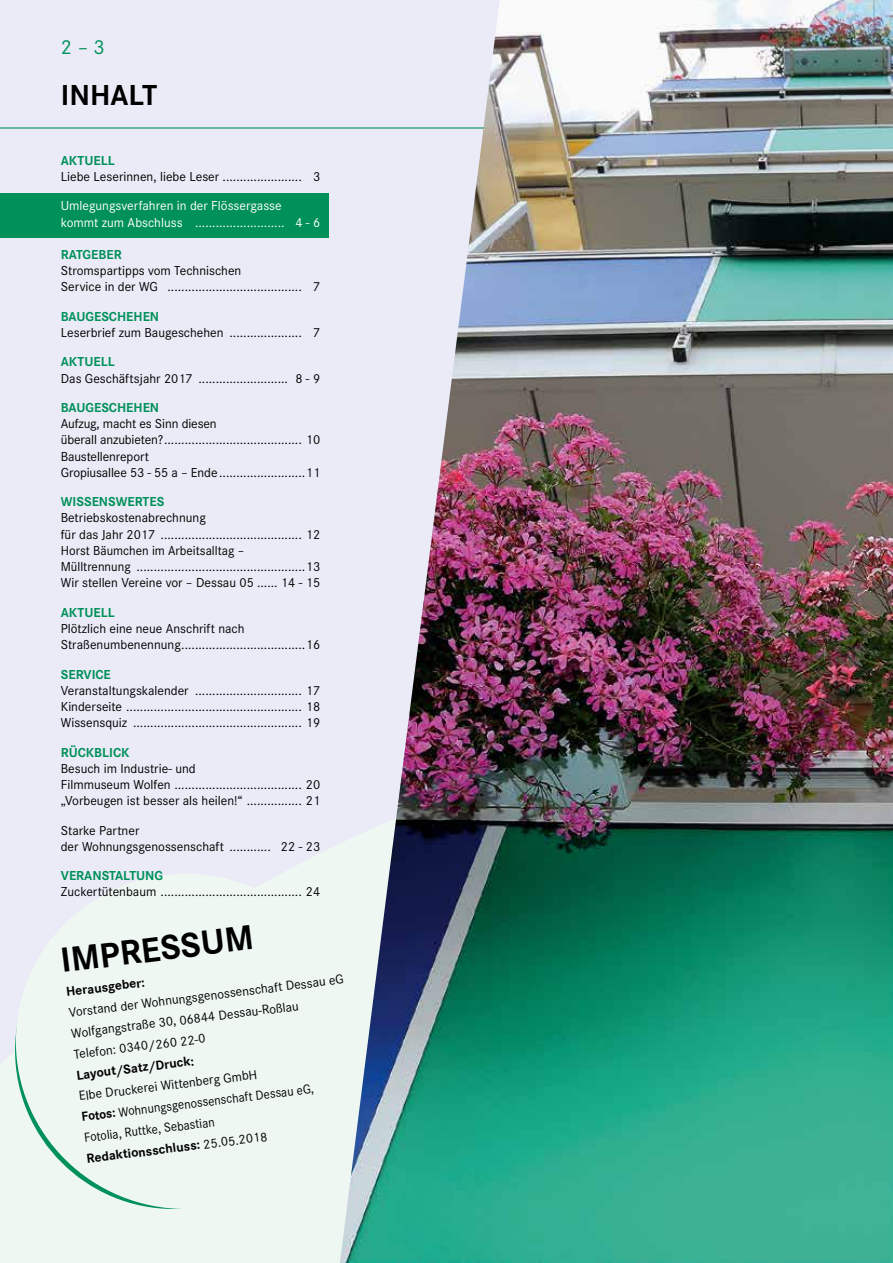
<style>
.page{position:relative;width:893px;height:1263px;background:#fff}
.page>*{position:absolute;margin:0;border:0;box-sizing:border-box;transform-origin:0 0}
.t1{font:700 36px "Corporate S";color:#000}
.t2{font:700 30px "Corporate S";color:#000}
.t3{font:21px "Corporate S";color:#00905a}
.t4{font:13.5px/16.2px "Corporate S";color:#000}
.t5{font:700 13.5px "Corporate S";color:#00905a}
.t6{font:13.5px/16.2px "Corporate S";color:#fff}
.t7{font:700 13.5px "Corporate S";color:#000}
.s1{font-weight:700}
</style>
<div class="page">
<div style="left:0;top:587px;width:893px;height:676px;background:#eff7f2"></div>
<div style="left:0;top:0;width:340px;height:1075px;background:#eaebf6"></div>
<div style="left:0;top:193px;width:328px;height:45px;background:#00905a"></div>
<div style="left:16px;top:874px;width:340px;height:335px;background:#eff7f2;border-radius:50%"></div>
<hr style="left:0;top:127px;width:495px;height:2px;background:#65b79d">
<img style="left:340px;top:0;width:553px;height:1263px">
<h3 class="t3" style="left:61px;top:33px;width:45px">2 – 3</h3>
<h2 class="t2" style="left:61px;top:77px;width:98px">INHALT</h2>
<p class="t5" style="left:61px;top:153px;width:55px">AKTUELL</p>
<p class="t4" style="left:61px;top:168px;width:261px">Liebe Leserinnen, liebe Leser ....................... 3</p>
<p class="t6" style="left:61px;top:197px;width:261px">Umlegungsverfahren in der Flössergasse kommt zum Abschluss .......................... 4 - 6</p>
<p class="t5" style="left:61px;top:247px;width:62px">RATGEBER</p>
<p class="t4" style="left:61px;top:262px;width:261px">Stromspartipps vom Technischen<br>Service in der WG ....................................... 7</p>
<p class="t5" style="left:61px;top:309px;width:100px">BAUGESCHEHEN</p>
<p class="t4" style="left:61px;top:324px;width:261px">Leserbrief zum Baugeschehen ..................... 7</p>
<p class="t5" style="left:61px;top:354px;width:55px">AKTUELL</p>
<p class="t4" style="left:61px;top:370px;width:261px">Das Geschäftsjahr 2017 .......................... 8 - 9</p>
<p class="t5" style="left:61px;top:400px;width:100px">BAUGESCHEHEN</p>
<p class="t4" style="left:61px;top:415px;width:261px">Aufzug, macht es Sinn diesen<br>überall anzubieten? ........................................ 10<br>Baustellenreport<br>Gropiusallee 53 - 55 a – Ende .........................11</p>
<p class="t5" style="left:61px;top:494px;width:105px">WISSENSWERTES</p>
<p class="t4" style="left:61px;top:509px;width:261px">Betriebskostenabrechnung<br>für das Jahr 2017 ......................................... 12<br>Horst Bäumchen im Arbeitsalltag –<br>Mülltrennung .................................................13<br>Wir stellen Vereine vor – Dessau 05 ...... 14 - 15</p>
<p class="t5" style="left:61px;top:604px;width:55px">AKTUELL</p>
<p class="t4" style="left:61px;top:620px;width:261px">Plötzlich eine neue Anschrift nach<br>Straßenumbenennung ....................................16</p>
<p class="t5" style="left:61px;top:666px;width:52px">SERVICE</p>
<p class="t4" style="left:61px;top:682px;width:261px;text-align:justify">Veranstaltungskalender ............................... 17<br>Kinderseite ................................................... 18<br>Wissensquiz ................................................. 19</p>
<p class="t5" style="left:61px;top:744px;width:70px">RÜCKBLICK</p>
<p class="t4" style="left:61px;top:760px;width:261px">Besuch im Industrie- und<br>Filmmuseum Wolfen ..................................... 20 „Vorbeugen ist besser als heilen!“ ................ 21</p>
<p class="t4" style="left:61px;top:821px;width:261px">Starke Partner<br>der Wohnungsgenossenschaft ............ 22 - 23</p>
<p class="t5" style="left:61px;top:868px;width:104px">VERANSTALTUNG</p>
<p class="t4" style="left:61px;top:883px;width:261px">Zuckertütenbaum ......................................... 24</p>
<h1 class="t1" style="left:58px;top:940px;width:185px;rotate:-7deg">IM PRESSU M</h1>
<p class="t4" style="left:67px;top:1001px;width:278px;line-height:21px;rotate:-7deg">Vorstand der Wohnungsgenossenschaft Dessau eG<br>Wolfgangstraße 30, 06844 Dessau-Roßlau<br>Telefon: 0340/260 22-0</p>
<p class="t7" style="left:76px;top:1067px;width:120px;rotate:-7deg">Layout/Satz/Druck:</p>
<p class="t7" style="left:65px;top:984px;width:81px;rotate:-7deg">Herausgeber:</p>
<p class="t4" style="left:78px;top:1085px;width:235px;line-height:21px;rotate:-7deg">Elbe Druckerei Wittenberg GmbH<br><span class="s1">Fotos:</span> Wohnungsgenossenschaft Dessau eG, Fotolia, Ruttke, Sebastian <span class="s1">Redaktionsschluss:</span> 25.05.2018</p>
</div>
